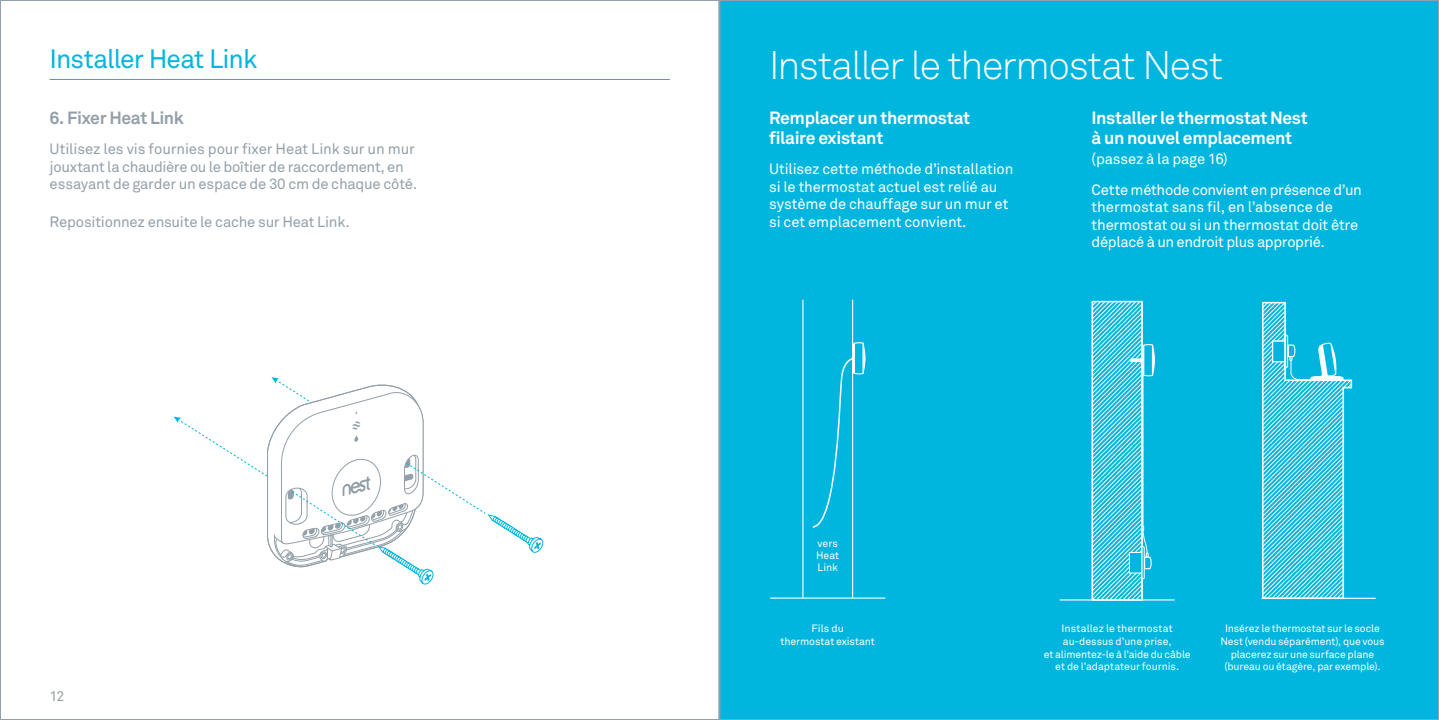
<style>
.page{position:relative;width:1439px;height:720px;background:#fff}
.page>*{position:absolute;margin:0;border:0;box-sizing:border-box;transform-origin:0 0}
.t1{font:300 39.38px "Akkurat Pro";letter-spacing:-.04em;color:#fff}
.t2{font:26.25px "Akkurat Pro";letter-spacing:-.035em;color:#00b6de}
.t3{font:700 17.5px/20.1px "Akkurat Pro";letter-spacing:-.02em;color:#fff}
.t4{font:700 17.5px "Akkurat Pro";letter-spacing:-.02em;color:#94a0a9}
.t5{font:14.88px/17.5px "Akkurat Pro";letter-spacing:-.01em;color:#fff}
.t6{font:14.88px/17.5px "Akkurat Pro";letter-spacing:-.015em;color:#94a0a9}
.t7{font:14px "Akkurat Pro";color:#94a0a9}
.t8{font:10.5px/12.6px "Akkurat Pro";letter-spacing:-.01em;color:#fff;text-align:center}
</style>
<div class="page">
<div style="left:719px;top:0;width:720px;height:719px;background:#00b6de"></div>
<svg style="left:174px;top:377px;width:369px;height:207px"></svg>
<hr style="left:770px;top:597px;width:115px;height:1px;background:#fff">
<svg style="left:812px;top:342px;width:54px;height:186px"></svg>
<hr style="left:802px;top:299px;width:1px;height:299px;background:#fff">
<hr style="left:852px;top:299px;width:1px;height:299px;background:#fff">
<hr style="left:1091px;top:301px;width:2px;height:298px;background:#fff">
<hr style="left:1059px;top:599px;width:115px;height:1px;background:#fff">
<svg style="left:1092px;top:300px;width:63px;height:299px"></svg>
<hr style="left:1261px;top:597px;width:114px;height:1px;background:#fff">
<svg style="left:1261px;top:301px;width:91px;height:298px"></svg>
<hr style="left:50px;top:79px;width:620px;height:1px;background:#00b6de">
<h2 class="t2" style="left:50px;top:44px;width:209px">Installer Heat Link</h2>
<p class="t4" style="left:50px;top:107px;width:136px">6. Fixer Heat Link</p>
<p class="t6" style="left:50px;top:140px;width:367px">Utilisez les vis fournies pour fixer Heat Link sur un mur jouxtant la chaudière ou le boîtier de raccordement, en essayant de garder un espace de 30 cm de chaque côté.</p>
<p class="t6" style="left:50px;top:212px;width:299px">Repositionnez ensuite le cache sur Heat Link.</p>
<p class="t7" style="left:50px;top:687px;width:16px">12</p>
<h1 class="t1" style="left:769px;top:42px;width:456px">Installer le thermostat Nest</h1>
<p class="t3" style="left:769px;top:108px;width:203px">Remplacer un thermostat filaire existant</p>
<p class="t5" style="left:769px;top:160px;width:246px">Utilisez cette méthode d’installation si le thermostat actuel est relié au système de chauffage sur un mur et si cet emplacement convient.</p>
<p class="t3" style="left:1091px;top:108px;width:218px">Installer le thermostat Nest à un nouvel emplacement</p>
<p class="t5" style="left:1091px;top:144px;width:272px;line-height:30.1px">(passez à la page 16)<br>Cette méthode convient en présence d’un</p>
<p class="t5" style="left:1091px;top:198px;width:268px">thermostat sans fil, en l’absence de thermostat ou si un thermostat doit être déplacé à un endroit plus approprié.</p>
<p class="t8" style="left:816px;top:536px;width:25px;text-align:left">vers<br>Heat<br>Link</p>
<p class="t8" style="left:780px;top:622px;width:96px">Fils du<br>thermostat existant</p>
<p class="t8" style="left:1220px;top:622px;width:166px">Insérez le thermostat sur le socle Nest (vendu séparément), que vous placerez sur une surface plane (bureau ou étagère, par exemple).</p>
<p class="t8" style="left:1043px;top:622px;width:148px">Installez le thermostat au-dessus d’une prise,<br>et alimentez-le à l’aide du câble et de l’adaptateur fournis.</p>
</div>
